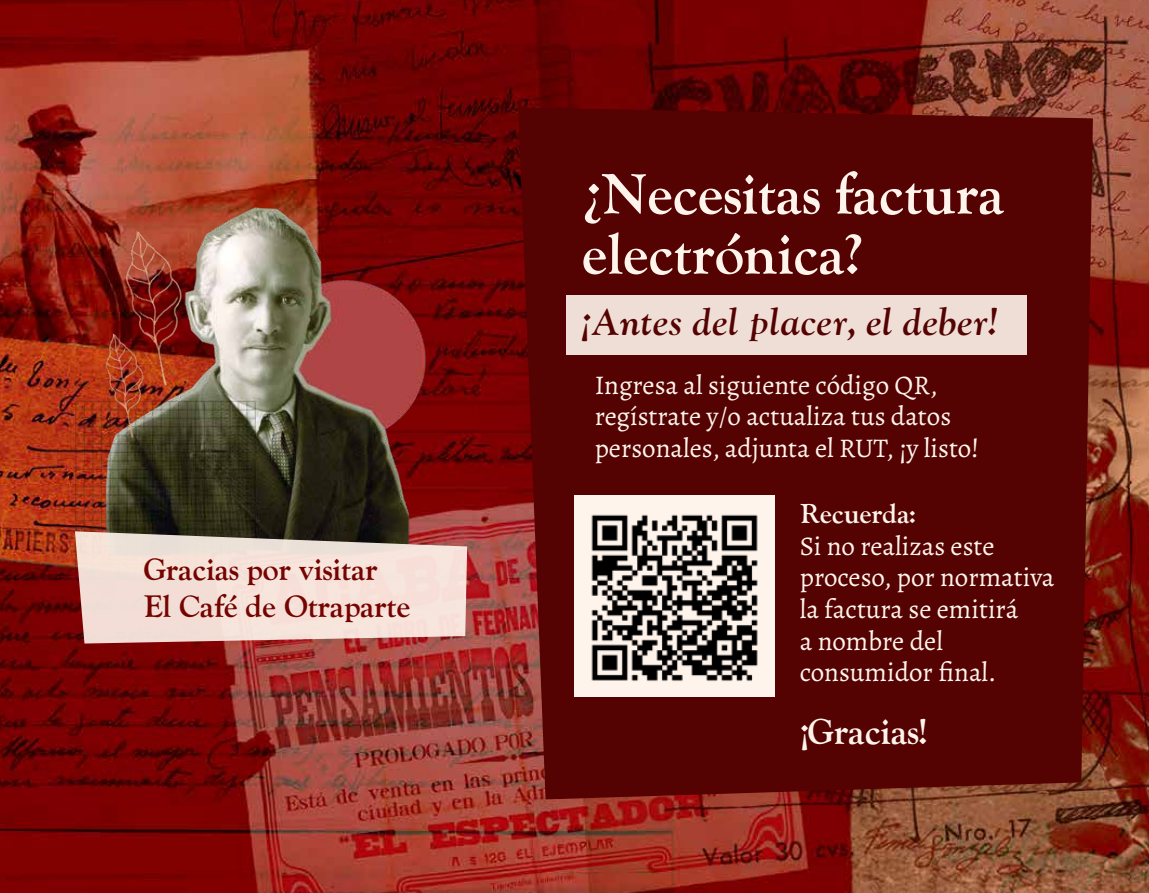
<style>
.page{position:relative;width:1149px;height:893px;background:#fff}
.page>*{position:absolute;margin:0;border:0;box-sizing:border-box;transform-origin:0 0}
.t1{font:700 57px/60px "LTC Goudy Oldstyle Pro";color:#fff4eb}
.t2{font:italic 700 37.5px "LTC Goudy Oldstyle Pro";color:#540202}
.t3{font:700 36px "LTC Goudy Oldstyle Pro";color:#fff4eb}
.t4{font:700 30.9px/37px "LTC Goudy Oldstyle Pro";color:#750300}
.t5{font:27px/31.5px "Alegreya";color:#fff4eb}
.t6{font:700 27px "LTC Goudy Oldstyle Pro";color:#fff4eb}
</style>
<div class="page">
<img style="left:0;top:0;width:1148px;height:893px">
<img style="left:48px;top:91px;width:387px;height:560px">
<svg style="left:518px;top:107px;width:574px;height:692px;background:#580504"></svg>
<svg style="left:75px;top:531px;width:392px;height:112px;background:#e3ccc3"></svg>
<div style="left:565px;top:296px;width:461px;height:59px;background:#efded5"></div>
<img style="left:574px;top:497px;width:200px;height:201px">
<p class="t4" style="left:143px;top:552px;width:268px">Gracias por visitar<br>El Café de Otraparte</p>
<h1 class="t1" style="left:582px;top:166px;width:424px">¿Necesitas factura electrónica?</h1>
<h2 class="t2" style="left:581px;top:298px;width:417px">¡Antes del placer, el deber!</h2>
<p class="t5" style="left:594px;top:369px;width:386px">Ingresa al siguiente código QR, regístrate y/o actualiza tus datos personales, adjunta el RUT, ¡y listo!</p>
<p class="t6" style="left:799px;top:498px;width:117px">Recuerda:</p>
<p class="t5" style="left:799px;top:530px;width:256px">Si no realizas este proceso, por normativa la factura se emitirá<br>a nombre del consumidor final.</p>
<h3 class="t3" style="left:799px;top:710px;width:129px">¡Gracias!</h3>
</div>
